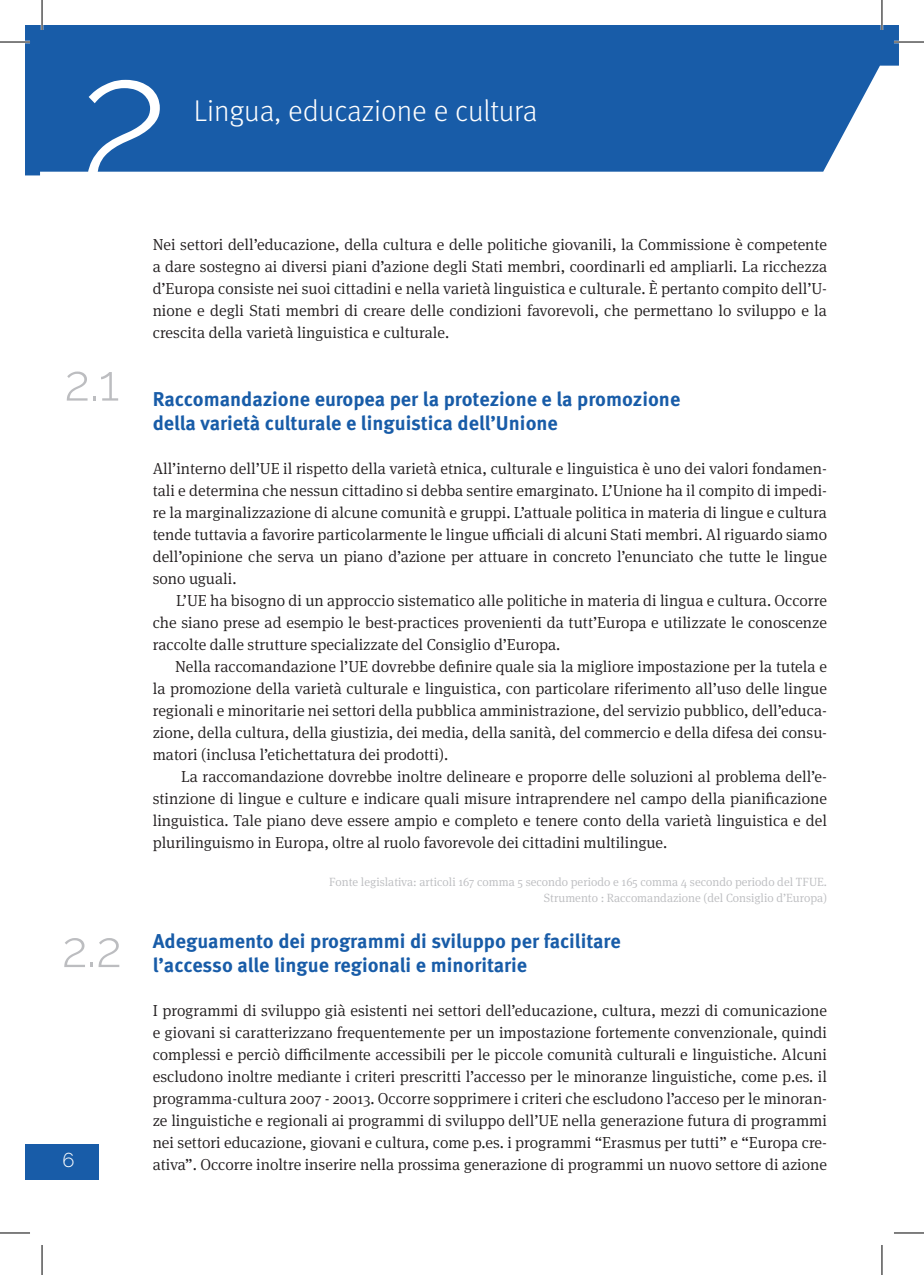
<style>
.page{position:relative;width:924px;height:1275px;background:#fff}
.page>*{position:absolute;margin:0;border:0;box-sizing:border-box;transform-origin:0 0}
.t1{font:300 180px "Raleway";color:#fff}
.t2{font:300 50px "Raleway";color:#bcbdc0}
.t3{font:300 30px "Meta Pro";color:#fff}
.t4{font:700 20px "Meta Pro";color:#185ca8}
.t5{font:300 20px "Raleway";color:#fff}
.t6{font:300 16px/22px "Meta Serif Pro";color:#231f20;text-align:justify}
.t7{font:300 12px "Meta Serif Pro";color:#bcbdc0}
</style>
<div class="page">
<div style="left:25px;top:1144px;width:73px;height:36px;background:#185ca8"></div>
<div style="left:25px;top:25px;width:873px;height:150px;background:#185ca8"></div>
<hr style="left:0;top:41px;width:30px;height:2px;background:#fff">
<hr style="left:893px;top:41px;width:30px;height:2px;background:#fff">
<hr style="left:41px;top:0;width:2px;height:30px;background:#fff">
<hr style="left:880px;top:0;width:2px;height:30px;background:#fff">
<hr style="left:0;top:42px;width:30px;height:1px;background:#000">
<hr style="left:893px;top:42px;width:30px;height:1px;background:#000">
<hr style="left:0;top:1232px;width:30px;height:1px;background:#000">
<hr style="left:893px;top:1232px;width:30px;height:1px;background:#000">
<hr style="left:42px;top:0;width:1px;height:30px;background:#000">
<hr style="left:42px;top:1245px;width:1px;height:30px;background:#000">
<hr style="left:881px;top:0;width:1px;height:30px;background:#000">
<hr style="left:881px;top:1245px;width:1px;height:30px;background:#000">
<p class="t1" style="left:79px;top:16px;width:93px">2</p>
<h3 class="t3" style="left:212px;top:87px;width:369px">Language, education &amp; culture</h3>
<p class="t3" style="left:194px;top:89px;width:345px">Lingua, educazione e cultura</p>
<p class="t2" style="left:64px;top:354px;width:56px">2.1</p>
<p class="t2" style="left:62px;top:920px;width:61px">2.2</p>
<p class="t5" style="left:62px;top:1148px;width:13px">6</p>
<p class="t6" style="left:153px;top:232px;width:675px">Nei settori dell’educazione, della cultura e delle politiche giovanili, la Commissione è competente a dare sostegno ai diversi piani d’azione degli Stati membri, coordinarli ed ampliarli. La ricchezza d’Europa consiste nei suoi cittadini e nella varietà linguistica e culturale. È pertanto compito dell’U&shy;nione e degli Stati membri di creare delle condizioni favorevoli, che permettano lo sviluppo e la crescita della varietà linguistica e culturale.</p>
<p class="t4" style="left:153px;top:383px;width:529px">Raccomandazione europea per la protezione e la promozione</p>
<p class="t4" style="left:153px;top:407px;width:406px">della varietà culturale e linguistica dell’Unione</p>
<p class="t6" style="left:153px;top:456px;width:675px">All’interno dell’UE il rispetto della varietà etnica, culturale e linguistica è uno dei valori fondamen&shy;tali e determina che nessun cittadino si debba sentire emarginato. L’Unione ha il compito di impedi&shy;re la marginalizzazione di alcune comunità e gruppi. L’attuale politica in materia di lingue e cultura tende tuttavia a favorire particolarmente le lingue ufficiali di alcuni Stati membri. Al riguardo siamo dell’opinione che serva un piano d’azione per attuare in concreto l’enunciato che tutte le lingue sono uguali.</p>
<p class="t6" style="left:153px;top:588px;width:675px;text-indent:23px">L’UE ha bisogno di un approccio sistematico alle politiche in materia di lingua e cultura. Occorre che siano prese ad esempio le best-practices provenienti da tutt’Europa e utilizzate le conoscenze raccolte dalle strutture specializzate del Consiglio d’Europa.</p>
<p class="t6" style="left:153px;top:654px;width:675px;text-indent:22px">Nella raccomandazione l’UE dovrebbe definire quale sia la migliore impostazione per la tutela e la promozione della varietà culturale e linguistica, con particolare riferimento all’uso delle lingue regionali e minoritarie nei settori della pubblica amministrazione, del servizio pubblico, dell’educa&shy;zione, della cultura, della giustizia, dei media, della sanità, del commercio e della difesa dei consu&shy;matori (inclusa l’etichettatura dei prodotti).</p>
<p class="t6" style="left:153px;top:764px;width:675px;text-indent:28px">La raccomandazione dovrebbe inoltre delineare e proporre delle soluzioni al problema dell’e&shy;stinzione di lingue e culture e indicare quali misure intraprendere nel campo della pianificazione linguistica. Tale piano deve essere ampio e completo e tenere conto della varietà linguistica e del plurilinguismo in Europa, oltre al ruolo favorevole dei cittadini multilingue.</p>
<p class="t7" style="left:329px;top:873px;width:499px">Fonte legislativa: articoli 167 comma 5 secondo periodo e 165 comma 4 secondo periodo del TFUE.</p>
<p class="t7" style="left:543px;top:889px;width:284px">Strumento : Raccomandazione (del Consiglio d’Europa)</p>
<p class="t4" style="left:153px;top:925px;width:469px">Adeguamento dei programmi di sviluppo per facilitare</p>
<p class="t4" style="left:153px;top:949px;width:376px">l’accesso alle lingue regionali e minoritarie</p>
<p class="t6" style="left:153px;top:998px;width:675px">I programmi di sviluppo già esistenti nei settori dell’educazione, cultura, mezzi di comunicazione e giovani si caratterizzano frequentemente per un impostazione fortemente convenzionale, quindi complessi e perciò difficilmente accessibili per le piccole comunità culturali e linguistiche. Alcuni escludono inoltre mediante i criteri prescritti l’accesso per le minoranze linguistiche, come p.es. il programma-cultura 2007 - 20013. Occorre sopprimere i criteri che escludono l’acceso per le minoran&shy;ze linguistiche e regionali ai programmi di sviluppo dell’UE nella generazione futura di programmi nei settori educazione, giovani e cultura, come p.es. i programmi “Erasmus per tutti” e “Europa cre&shy;ativa”. Occorre inoltre inserire nella prossima generazione di programmi un nuovo settore di azione</p>
</div>
